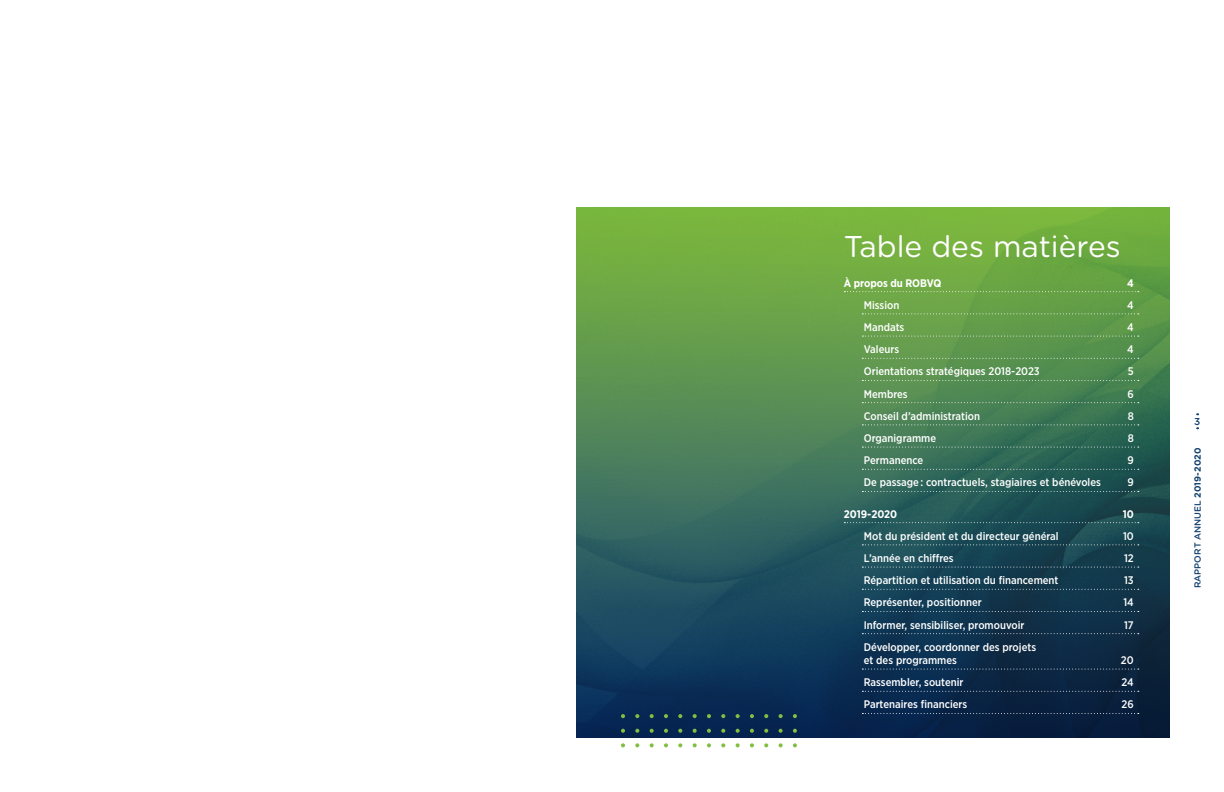
<style>
.page{position:relative;width:1224px;height:792px;background:#fff}
.page>*{position:absolute;margin:0;border:0;box-sizing:border-box;transform-origin:0 0}
.t1{font:30px "Gotham Rounded";color:#fff}
.t2{font:500 11px/13.2px "Gotham Narrow";color:#fff}
.t3{font:700 11px "Gotham Narrow";color:#fff}
.t4{font:500 10px "Gotham Rounded";color:#134270}
.t5{font:500 9px "Gotham Rounded";color:#134270}
.s1{font-weight:700}
</style>
<div class="page">
<img style="left:576px;top:208px;width:594px;height:530px">
<svg style="left:844px;top:291px;width:295px;height:1px"></svg>
<svg style="left:862px;top:313px;width:277px;height:1px"></svg>
<svg style="left:862px;top:336px;width:277px;height:1px"></svg>
<svg style="left:862px;top:358px;width:277px;height:1px"></svg>
<svg style="left:862px;top:380px;width:277px;height:1px"></svg>
<svg style="left:862px;top:402px;width:277px;height:1px"></svg>
<svg style="left:862px;top:424px;width:277px;height:1px"></svg>
<svg style="left:862px;top:447px;width:277px;height:1px"></svg>
<svg style="left:862px;top:469px;width:277px;height:1px"></svg>
<svg style="left:862px;top:491px;width:277px;height:1px"></svg>
<svg style="left:844px;top:522px;width:295px;height:1px"></svg>
<svg style="left:862px;top:544px;width:277px;height:1px"></svg>
<svg style="left:862px;top:567px;width:277px;height:1px"></svg>
<svg style="left:862px;top:589px;width:277px;height:1px"></svg>
<svg style="left:862px;top:611px;width:277px;height:1px"></svg>
<svg style="left:862px;top:633px;width:277px;height:1px"></svg>
<svg style="left:862px;top:669px;width:277px;height:1px"></svg>
<svg style="left:862px;top:691px;width:277px;height:1px"></svg>
<svg style="left:862px;top:713px;width:277px;height:1px"></svg>
<svg style="left:635px;top:743px;width:4px;height:4px"></svg>
<svg style="left:635px;top:729px;width:4px;height:4px"></svg>
<svg style="left:635px;top:714px;width:4px;height:4px"></svg>
<svg style="left:664px;top:743px;width:4px;height:4px"></svg>
<svg style="left:664px;top:729px;width:4px;height:4px"></svg>
<svg style="left:664px;top:714px;width:4px;height:4px"></svg>
<svg style="left:621px;top:743px;width:4px;height:4px"></svg>
<svg style="left:621px;top:729px;width:4px;height:4px"></svg>
<svg style="left:621px;top:714px;width:4px;height:4px"></svg>
<svg style="left:650px;top:743px;width:4px;height:4px"></svg>
<svg style="left:650px;top:729px;width:4px;height:4px"></svg>
<svg style="left:650px;top:714px;width:4px;height:4px"></svg>
<svg style="left:693px;top:743px;width:4px;height:4px"></svg>
<svg style="left:693px;top:729px;width:4px;height:4px"></svg>
<svg style="left:693px;top:714px;width:4px;height:4px"></svg>
<svg style="left:678px;top:743px;width:4px;height:4px"></svg>
<svg style="left:678px;top:729px;width:4px;height:4px"></svg>
<svg style="left:678px;top:714px;width:4px;height:4px"></svg>
<svg style="left:707px;top:743px;width:4px;height:4px"></svg>
<svg style="left:707px;top:729px;width:4px;height:4px"></svg>
<svg style="left:707px;top:714px;width:4px;height:4px"></svg>
<svg style="left:721px;top:743px;width:4px;height:4px"></svg>
<svg style="left:721px;top:729px;width:4px;height:4px"></svg>
<svg style="left:721px;top:714px;width:4px;height:4px"></svg>
<svg style="left:736px;top:743px;width:4px;height:4px"></svg>
<svg style="left:736px;top:729px;width:4px;height:4px"></svg>
<svg style="left:736px;top:714px;width:4px;height:4px"></svg>
<svg style="left:750px;top:743px;width:4px;height:4px"></svg>
<svg style="left:750px;top:729px;width:4px;height:4px"></svg>
<svg style="left:750px;top:714px;width:4px;height:4px"></svg>
<svg style="left:764px;top:743px;width:4px;height:4px"></svg>
<svg style="left:764px;top:729px;width:4px;height:4px"></svg>
<svg style="left:764px;top:714px;width:4px;height:4px"></svg>
<svg style="left:779px;top:743px;width:4px;height:4px"></svg>
<svg style="left:779px;top:729px;width:4px;height:4px"></svg>
<svg style="left:779px;top:714px;width:4px;height:4px"></svg>
<svg style="left:793px;top:743px;width:4px;height:4px"></svg>
<svg style="left:793px;top:729px;width:4px;height:4px"></svg>
<svg style="left:793px;top:714px;width:4px;height:4px"></svg>
<h1 class="t1" style="left:844px;top:225px;width:278px">Table des matières</h1>
<p class="t3" style="left:844px;top:276px;width:99px">À propos du ROBVQ</p>
<p class="t3" style="left:1127px;top:276px;width:8px">4</p>
<p class="t2" style="left:864px;top:298px;width:37px">Mission</p>
<p class="t2" style="left:1127px;top:298px;width:8px">4</p>
<p class="t2" style="left:864px;top:320px;width:42px">Mandats</p>
<p class="t2" style="left:1127px;top:320px;width:8px">4</p>
<p class="t2" style="left:864px;top:343px;width:37px">Valeurs</p>
<p class="t2" style="left:1127px;top:343px;width:8px">4</p>
<p class="t2" style="left:864px;top:365px;width:177px">Orientations stratégiques 2018-2023</p>
<p class="t2" style="left:1128px;top:365px;width:7px">5</p>
<p class="t2" style="left:864px;top:387px;width:45px">Membres</p>
<p class="t2" style="left:1128px;top:387px;width:8px">6</p>
<p class="t2" style="left:864px;top:409px;width:118px">Conseil d’administration</p>
<p class="t2" style="left:1128px;top:409px;width:8px">8</p>
<p class="t2" style="left:864px;top:431px;width:74px">Organigramme</p>
<p class="t2" style="left:1128px;top:431px;width:8px">8</p>
<p class="t2" style="left:864px;top:454px;width:61px">Permanence</p>
<p class="t2" style="left:1128px;top:454px;width:8px">9</p>
<p class="t2" style="left:864px;top:476px;width:239px">De passage : contractuels, stagiaires et bénévoles</p>
<p class="t2" style="left:1127px;top:476px;width:8px">9</p>
<p class="t3" style="left:844px;top:507px;width:55px">2019-2020</p>
<p class="t3" style="left:1123px;top:507px;width:13px">10</p>
<p class="t2" style="left:864px;top:529px;width:196px">Mot du président et du directeur général</p>
<p class="t2" style="left:1123px;top:529px;width:12px">10</p>
<p class="t2" style="left:864px;top:551px;width:91px">L’année en chiffres</p>
<p class="t2" style="left:1124px;top:551px;width:11px">12</p>
<p class="t2" style="left:864px;top:574px;width:196px">Répartition et utilisation du financement</p>
<p class="t2" style="left:1124px;top:574px;width:11px">13</p>
<p class="t2" style="left:864px;top:596px;width:120px">Représenter, positionner</p>
<p class="t2" style="left:1123px;top:596px;width:12px">14</p>
<p class="t2" style="left:864px;top:618px;width:162px">Informer, sensibiliser, promouvoir</p>
<p class="t2" style="left:1124px;top:618px;width:11px">17</p>
<p class="t2" style="left:864px;top:640px;width:174px">Développer, coordonner des projets et des programmes</p>
<p class="t2" style="left:1121px;top:653px;width:14px">20</p>
<p class="t2" style="left:864px;top:676px;width:101px">Rassembler, soutenir</p>
<p class="t2" style="left:1122px;top:676px;width:14px">24</p>
<p class="t2" style="left:864px;top:698px;width:105px">Partenaires financiers</p>
<p class="t2" style="left:1122px;top:698px;width:14px">26</p>
<p class="t4" style="left:1194px;top:414px;width:8px">3</p>
<p class="t5" style="left:1191px;top:588px;width:142px;rotate:-90deg">RAPPORT ANNUEL <span class="s1">2019-2020</span></p>
</div>
